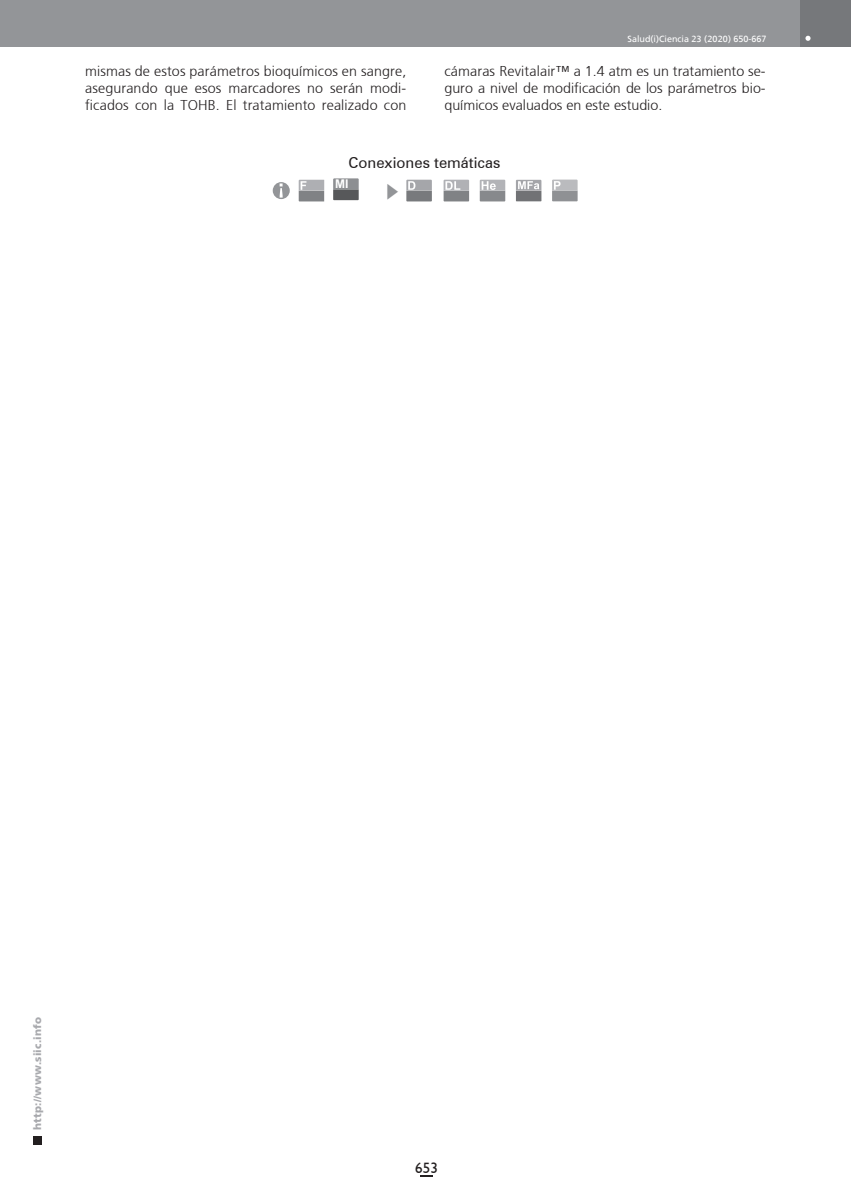
<style>
.page{position:relative;width:851px;height:1191px;background:#fff}
.page>*{position:absolute;margin:0;border:0;box-sizing:border-box;transform-origin:0 0}
.t1{font:16.5px "Koz Min Pr 6 N";color:#939598}
.t2{font:15px "Zurich BT";color:#231f20}
.t3{font:15px "Humanist 521 BT";color:#231f20}
.texto{font:300 14.25px/17.1px "Frutiger";letter-spacing:.005em;color:#231f20;text-align:justify}
.t4{font:700 12px "Arial";color:#fff}
.t5{font:900 10.5px "Frutiger";letter-spacing:.015em;color:#a8a9ad}
.t6{font:9px "Frutiger";color:#fff}
</style>
<div class="page">
<div style="left:1px;top:0;width:812px;height:47px;background:#939598"></div>
<div style="left:33px;top:1135px;width:9px;height:9px;background:#231f20"></div>
<div style="left:799px;top:0;width:51px;height:47px;background:#76787b"></div>
<svg style="left:805px;top:36px;width:5px;height:5px"></svg>
<svg style="left:420px;top:1175px;width:12px;height:1px"></svg>
<div style="left:273px;top:182px;width:17px;height:17px;background:#939598;border-radius:50%"></div>
<svg style="left:279px;top:183px;width:3px;height:15px"></svg>
<svg style="left:516px;top:180px;width:25px;height:21px"></svg>
<svg style="left:479px;top:180px;width:26px;height:21px"></svg>
<svg style="left:443px;top:180px;width:26px;height:21px"></svg>
<svg style="left:406px;top:180px;width:26px;height:21px"></svg>
<svg style="left:333px;top:178px;width:25px;height:22px"></svg>
<svg style="left:552px;top:180px;width:25px;height:21px"></svg>
<svg style="left:298px;top:180px;width:26px;height:21px"></svg>
<p class="t6" style="left:627px;top:33px;width:140px">Salud(i)Ciencia 23 (2020) 650-667</p>
<p class="texto" style="left:85px;top:63px;width:323px">mismas de estos parámetros bioquímicos en sangre, asegurando que esos marcadores no serán modi&shy;ficados con la TOHB. El tratamiento realizado con</p>
<p class="texto" style="left:444px;top:63px;width:323px">cámaras Revitalair™ a 1.4 atm es un tratamiento se&shy;guro a nivel de modificación de los parámetros bio&shy;químicos evaluados en este estudio.</p>
<p class="t2" style="left:348px;top:154px;width:153px">Conexiones temáticas</p>
<p class="t1" style="left:383px;top:182px;width:18px">▶</p>
<p class="t4" style="left:335px;top:176px;width:15px">MI</p>
<p class="t5" style="left:31px;top:1129px;width:114px;rotate:-90deg">http://www.siic.info</p>
<p class="t3" style="left:415px;top:1158px;width:24px">653</p>
</div>
